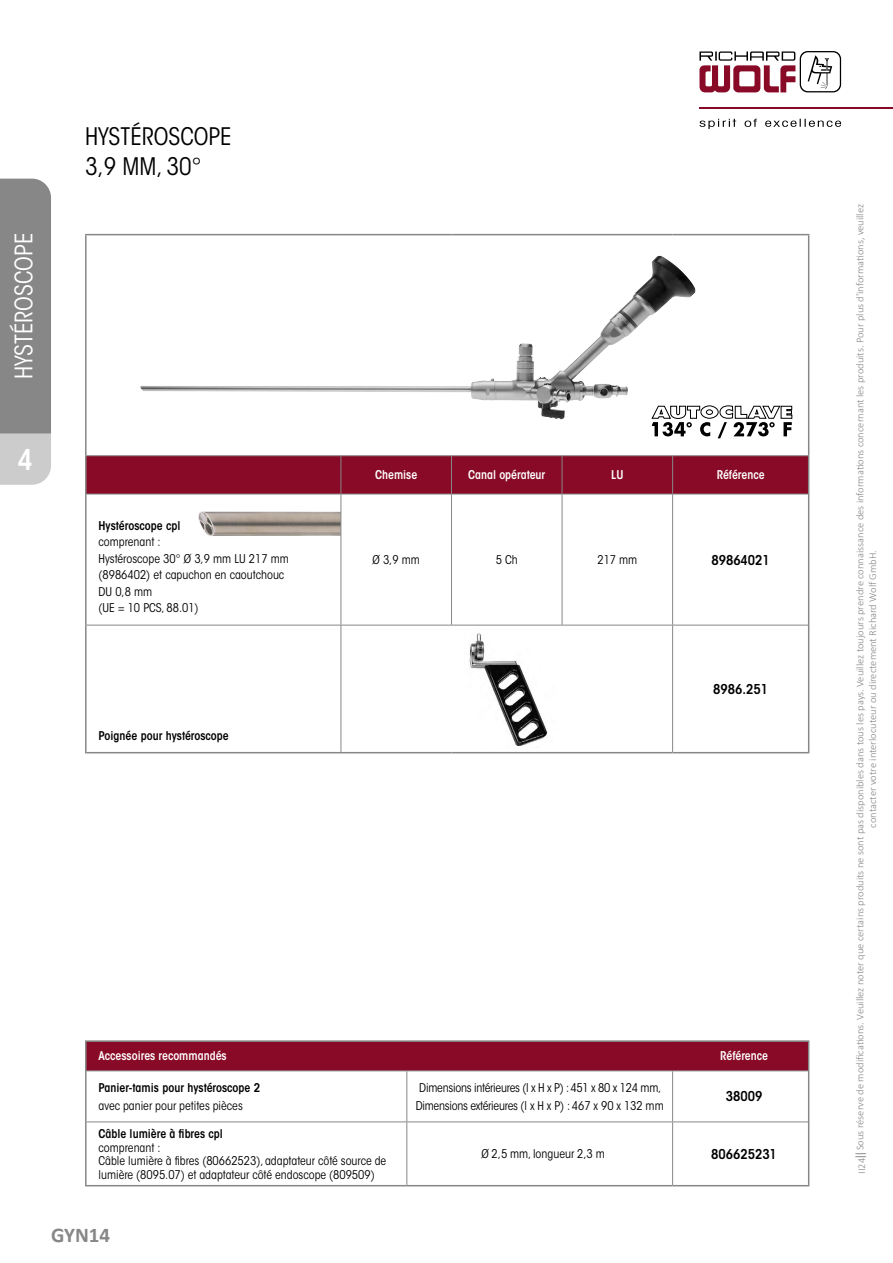
<style>
.page{position:relative;width:893px;height:1263px;background:#fff}
.page>*{position:absolute;margin:0;border:0;box-sizing:border-box;transform-origin:0 0}
.t1{font:600 condensed 28.5px "ITC Avant Garde Std";color:#fff}
.t2{font:condensed 24px/30px "ITC Avant Garde Std";color:#000}
.t3{font:condensed 24px "ITC Avant Garde Std";color:#fff}
.t4{font:700 21px "Calibri";color:#878787}
.t5{font:600 condensed 13.5px "ITC Avant Garde Std";color:#000}
.t6{font:condensed 12px/16.5px "ITC Avant Garde Std";color:#000}
.t7{font:600 condensed 12px "ITC Avant Garde Std";color:#000}
.t8{font:condensed 12px/18px "ITC Avant Garde Std";letter-spacing:-.02em;color:#000;text-align:center}
.t9{font:600 condensed 12px "ITC Avant Garde Std";color:#fff}
.t10{font:300 10.5px/12.6px "Calibri";color:#878787;text-align:center}
.s1{font-family:"Adobe Garamond Pro";font-weight:700}
</style>
<div class="page">
<svg style="left:699px;top:119px;width:142px;height:10px"></svg>
<svg style="left:699px;top:51px;width:142px;height:41px"></svg>
<hr style="left:699px;top:107px;width:194px;height:2px;background:#880a26">
<svg style="left:0;top:179px;width:51px;height:306px;background:#939393"></svg>
<img style="left:198px;top:511px;width:143px;height:27px">
<div style="left:87px;top:456px;width:721px;height:38px;background:#880a26"></div>
<hr style="left:808px;top:235px;width:1px;height:221px;background:#878787">
<hr style="left:87px;top:455px;width:254px;height:1px;background:#878787">
<hr style="left:341px;top:455px;width:110px;height:1px;background:#878787">
<hr style="left:341px;top:456px;width:1px;height:38px;background:#878787">
<hr style="left:451px;top:455px;width:111px;height:1px;background:#878787">
<hr style="left:451px;top:456px;width:1px;height:38px;background:#878787">
<hr style="left:562px;top:455px;width:111px;height:1px;background:#878787">
<hr style="left:562px;top:456px;width:1px;height:38px;background:#878787">
<hr style="left:673px;top:455px;width:135px;height:1px;background:#878787">
<hr style="left:672px;top:456px;width:1px;height:38px;background:#878787">
<hr style="left:87px;top:494px;width:254px;height:1px;background:#878787">
<hr style="left:87px;top:625px;width:254px;height:1px;background:#878787">
<hr style="left:341px;top:494px;width:110px;height:1px;background:#878787">
<hr style="left:451px;top:494px;width:111px;height:1px;background:#878787">
<hr style="left:562px;top:494px;width:111px;height:1px;background:#878787">
<hr style="left:341px;top:625px;width:110px;height:1px;background:#878787">
<hr style="left:451px;top:625px;width:111px;height:1px;background:#878787">
<hr style="left:562px;top:625px;width:111px;height:1px;background:#878787">
<hr style="left:341px;top:494px;width:1px;height:131px;background:#878787">
<hr style="left:451px;top:494px;width:1px;height:131px;background:#878787">
<hr style="left:562px;top:494px;width:1px;height:131px;background:#878787">
<hr style="left:341px;top:625px;width:1px;height:127px;background:#878787">
<hr style="left:672px;top:494px;width:1px;height:131px;background:#878787">
<hr style="left:672px;top:625px;width:1px;height:127px;background:#878787">
<hr style="left:673px;top:494px;width:135px;height:1px;background:#878787">
<hr style="left:673px;top:625px;width:135px;height:1px;background:#878787">
<hr style="left:85px;top:234px;width:256px;height:1px;background:#878787">
<hr style="left:85px;top:235px;width:2px;height:221px;background:#878787">
<hr style="left:341px;top:234px;width:110px;height:1px;background:#878787">
<hr style="left:451px;top:234px;width:111px;height:1px;background:#878787">
<hr style="left:562px;top:234px;width:111px;height:1px;background:#878787">
<hr style="left:673px;top:234px;width:136px;height:1px;background:#878787">
<hr style="left:85px;top:456px;width:2px;height:38px;background:#878787">
<hr style="left:808px;top:456px;width:1px;height:38px;background:#878787">
<hr style="left:85px;top:494px;width:2px;height:131px;background:#878787">
<hr style="left:808px;top:494px;width:1px;height:131px;background:#878787">
<hr style="left:85px;top:625px;width:2px;height:127px;background:#878787">
<hr style="left:808px;top:625px;width:1px;height:127px;background:#878787">
<hr style="left:85px;top:752px;width:256px;height:1px;background:#878787">
<hr style="left:341px;top:752px;width:110px;height:1px;background:#878787">
<hr style="left:451px;top:752px;width:111px;height:1px;background:#878787">
<hr style="left:562px;top:752px;width:111px;height:1px;background:#878787">
<hr style="left:673px;top:752px;width:136px;height:1px;background:#878787">
<img style="left:469px;top:633px;width:79px;height:113px">
<hr style="left:406px;top:1071px;width:1px;height:50px;background:#878787">
<hr style="left:672px;top:1071px;width:1px;height:50px;background:#878787">
<hr style="left:87px;top:1121px;width:320px;height:1px;background:#878787">
<hr style="left:407px;top:1121px;width:266px;height:1px;background:#878787">
<hr style="left:406px;top:1122px;width:1px;height:63px;background:#878787">
<hr style="left:673px;top:1121px;width:135px;height:1px;background:#878787">
<hr style="left:672px;top:1122px;width:1px;height:63px;background:#878787">
<hr style="left:85px;top:1040px;width:322px;height:2px;background:#878787">
<hr style="left:85px;top:1042px;width:2px;height:29px;background:#878787">
<hr style="left:407px;top:1040px;width:266px;height:2px;background:#878787">
<hr style="left:673px;top:1040px;width:136px;height:2px;background:#878787">
<div style="left:86px;top:1041px;width:723px;height:30px;background:#880a26"></div>
<hr style="left:85px;top:1071px;width:2px;height:51px;background:#878787">
<hr style="left:808px;top:1071px;width:1px;height:51px;background:#878787">
<hr style="left:85px;top:1122px;width:2px;height:63px;background:#878787">
<hr style="left:808px;top:1122px;width:1px;height:63px;background:#878787">
<hr style="left:85px;top:1185px;width:322px;height:1px;background:#878787">
<hr style="left:407px;top:1185px;width:266px;height:1px;background:#878787">
<hr style="left:673px;top:1185px;width:136px;height:1px;background:#878787">
<img style="left:140px;top:256px;width:517px;height:164px">
<div style="left:652px;top:402px;width:140px;height:37px;background:linear-gradient(to right,#fff,#fff)"></div>
<svg style="left:652px;top:406px;width:140px;height:32px"></svg>
<h2 class="t3" style="left:9px;top:379px;width:148px;rotate:-90deg">HYSTÉROSCOPE</h2>
<h1 class="t1" style="left:17px;top:442px;width:17px">4</h1>
<h2 class="t2" style="left:85px;top:122px;width:148px">HYSTÉROSCOPE<br>3,9 MM, 30°</h2>
<p class="t7" style="left:99px;top:518px;width:83px">Hystéroscope cpl</p>
<p class="t6" style="left:99px;top:534px;width:192px">comprenant :<br>Hystéroscope 30° Ø 3,9 mm LU 217 mm (8986402) et capuchon en caoutchouc<br>DU 0,8 mm<br>(UE = 10 PCS, 88.01)</p>
<p class="t7" style="left:99px;top:728px;width:132px">Poignée pour hystéroscope</p>
<p class="t9" style="left:375px;top:467px;width:44px">Chemise</p>
<p class="t9" style="left:468px;top:467px;width:79px">Canal opérateur</p>
<p class="t9" style="left:611px;top:467px;width:14px">LU</p>
<p class="t9" style="left:717px;top:467px;width:49px">Référence</p>
<p class="t6" style="left:372px;top:551px;width:49px">Ø 3,9 mm</p>
<p class="t6" style="left:496px;top:551px;width:24px">5 Ch</p>
<p class="t6" style="left:597px;top:551px;width:41px">217 mm</p>
<p class="t5" style="left:711px;top:551px;width:60px">89864021</p>
<p class="t5" style="left:713px;top:680px;width:56px">8986.251</p>
<p class="t9" style="left:99px;top:1048px;width:130px">Accessoires recommandés</p>
<p class="t9" style="left:720px;top:1048px;width:49px">Référence</p>
<p class="t7" style="left:99px;top:1080px;width:163px">Panier-tamis pour hystéroscope 2</p>
<p class="t6" style="left:99px;top:1097px;width:146px">avec panier pour petites pièces</p>
<p class="t8" style="left:416px;top:1078px;width:250px">Dimensions intérieures (l x H x P) : 451 x 80 x 124 mm,<br>Dimensions extérieures (l x H x P) : 467 x 90 x 132 mm</p>
<p class="t5" style="left:726px;top:1088px;width:38px">38009</p>
<p class="t7" style="left:99px;top:1126px;width:126px">Câble lumière à fibres cpl</p>
<p class="t6" style="left:99px;top:1140px;width:289px;line-height:13.5px">comprenant :<br>Câble lumière à fibres (80662523), adaptateur côté source de lumière (8095.07) et adaptateur côté endoscope (809509)</p>
<p class="t6" style="left:481px;top:1146px;width:125px">Ø 2,5 mm, longueur 2,3 m</p>
<p class="t5" style="left:711px;top:1145px;width:67px">806625231</p>
<h3 class="t4" style="left:51px;top:1220px;width:61px">GYN14</h3>
<p class="t10" style="left:854px;top:1174px;width:971px;rotate:-90deg">II24<span class="s1">||</span> Sous réserve de modifications. Veuillez noter que certains produits ne sont pas disponibles dans tous les pays. Veuillez toujours prendre connaissance des informations concernant les produits. Pour plus d'informations, veuillez contacter votre interlocuteur ou directement Richard Wolf GmbH.</p>
</div>
